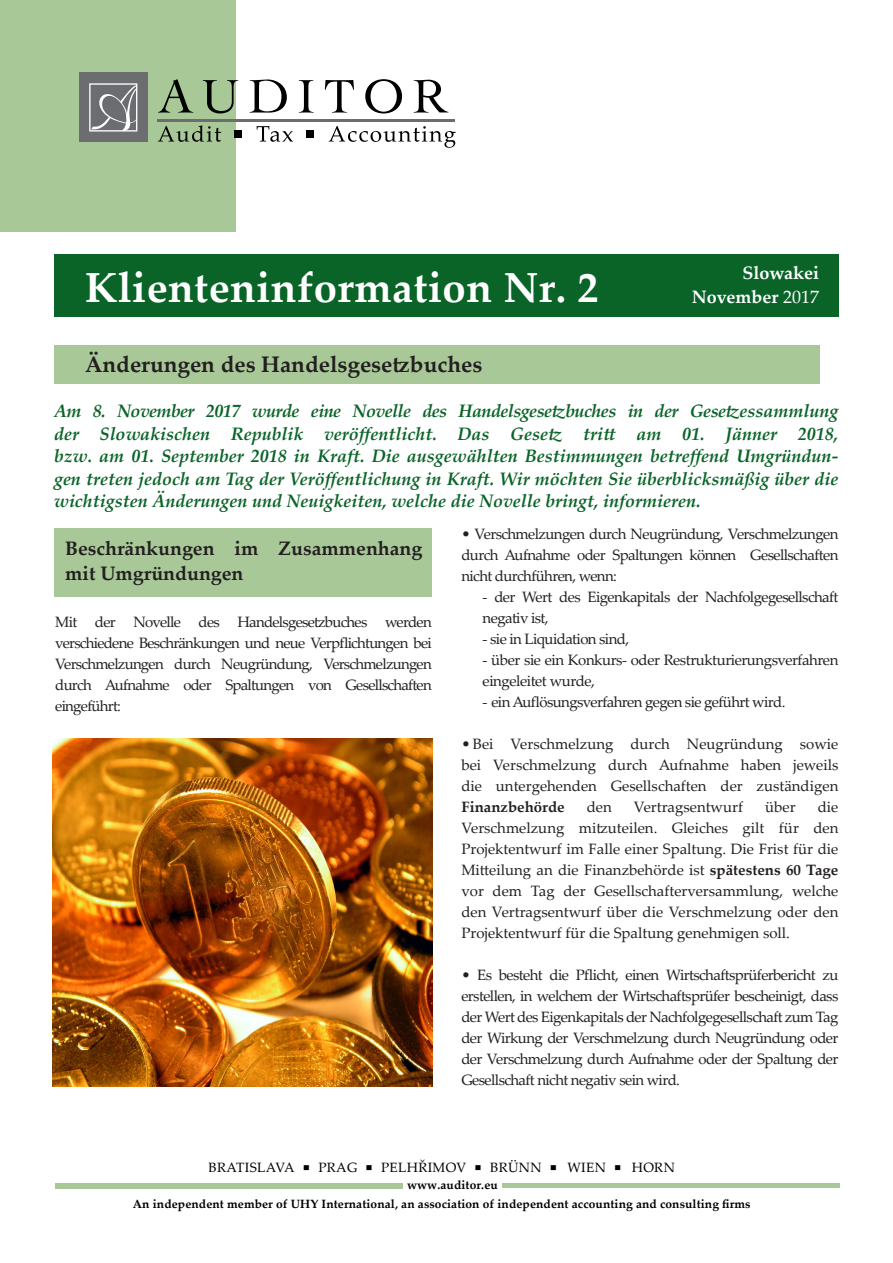
<style>
.page{position:relative;width:893px;height:1263px;background:#fff}
.page>*{position:absolute;margin:0;border:0;box-sizing:border-box;transform-origin:0 0}
.t1{font:700 42px "Palatino Linotype";letter-spacing:.01em;color:#fff}
.t2{font:700 22.5px "Palatino Linotype";color:#231f20}
.t3{font:700 19.5px/25.5px "Palatino Linotype";color:#231f20}
.t4{font:italic 700 18px/22.5px "Palatino Linotype";color:#0a6428}
.t5{font:700 18px "Palatino Linotype";color:#fff}
.t6{font:15px/21px "Palatino Linotype";letter-spacing:-.04em;color:#231f20;text-align:justify}
.t7{font:15px "Palatino Linotype";color:#231f20}
.t8{font:13.5px "Palatino Linotype";letter-spacing:.025em;color:#000}
.t9{font:700 12px "Palatino Linotype";letter-spacing:.01em;color:#000}
.s1{font-weight:400}
.s2{font-weight:700}
.s3{font-size:22.5px}
</style>
<div class="page">
<div style="left:54px;top:528px;width:377px;height:68px;background:#a8c898"></div>
<div style="left:54px;top:345px;width:765px;height:38px;background:#a8c898"></div>
<div style="left:54px;top:254px;width:785px;height:62px;background:#0a6428"></div>
<div style="left:0;top:0;width:235px;height:232px;background:#a8c898"></div>
<div style="left:79px;top:73px;width:69px;height:69px;background:#6c6d70"></div>
<svg style="left:89px;top:83px;width:48px;height:49px"></svg>
<svg style="left:158px;top:79px;width:35px;height:34px"></svg>
<svg style="left:203px;top:80px;width:35px;height:33px"></svg>
<svg style="left:250px;top:79px;width:37px;height:34px"></svg>
<svg style="left:299px;top:80px;width:15px;height:33px"></svg>
<svg style="left:325px;top:80px;width:29px;height:33px"></svg>
<svg style="left:365px;top:79px;width:37px;height:34px"></svg>
<svg style="left:414px;top:80px;width:34px;height:33px"></svg>
<hr style="left:158px;top:119px;width:297px;height:2px;background:#6c6d70">
<svg style="left:158px;top:125px;width:63px;height:17px"></svg>
<div style="left:234px;top:131px;width:8px;height:7px;background:#000001"></div>
<svg style="left:257px;top:126px;width:36px;height:16px"></svg>
<div style="left:306px;top:131px;width:8px;height:7px;background:#000001"></div>
<svg style="left:329px;top:126px;width:127px;height:22px"></svg>
<div style="left:55px;top:1183px;width:347px;height:5px;background:#a8c898"></div>
<div style="left:502px;top:1183px;width:338px;height:5px;background:#a8c898"></div>
<img style="left:53px;top:738px;width:379px;height:348px">
<p class="t1" style="left:85px;top:258px;width:515px">Klienteninformation Nr. 2</p>
<p class="t5" style="left:743px;top:260px;width:78px">Slowakei</p>
<p class="t5" style="left:692px;top:284px;width:129px">November <span class="s1">2017</span></p>
<p class="t2" style="left:85px;top:348px;width:399px">Änderungen des Handelsgesetzbuches</p>
<p class="t4" style="left:54px;top:399px;width:786px">Am 8. November 2017 wurde eine Novelle des Handelsgesetzbuches in der Gesetzessammlung der Slowakischen Republik veröffentlicht. Das Gesetz tritt am 01. Jänner 2018,</p>
<p class="t4" style="left:54px;top:444px;width:786px;text-align:justify">bzw. am 01. September 2018 in Kraft. Die ausgewählten Bestimmungen betreffend Umgründun&shy;gen treten jedoch am Tag der Veröffentlichung in Kraft. Wir möchten Sie überblicksmäßig über die wichtigsten Änderungen und Neuigkeiten, welche die Novelle bringt, informieren.</p>
<p class="t6" style="left:461px;top:523px;width:379px">• Verschmelzungen durch Neugründung, Verschmelzungen durch Aufnahme oder Spaltungen können Gesellschaften nicht durchführen, wenn:</p>
<p class="t6" style="left:483px;top:586px;width:357px">- der Wert des Eigenkapitals der Nachfolgegesellschaft negativ ist,</p>
<p class="t6" style="left:483px;top:628px;width:148px">- sie in Liquidation sind,</p>
<p class="t6" style="left:483px;top:649px;width:357px">- über sie ein Konkurs- oder Restrukturierungsverfahren eingeleitet wurde,</p>
<p class="t6" style="left:483px;top:691px;width:304px">- ein Auflösungsverfahren gegen sie geführt wird.</p>
<p class="t6" style="left:461px;top:733px;width:379px">• Bei Verschmelzung durch Neugründung sowie bei Verschmelzung durch Aufnahme haben jeweils die untergehenden Gesellschaften der zuständigen <span class="s2">Finanzbehörde</span></p>
<p class="t3" style="left:65px;top:535px;width:359px">Beschränkungen im Zusammenhang mit Umgründungen</p>
<p class="t6" style="left:55px;top:610px;width:378px">Mit der Novelle des Handelsgesetzbuches werden verschiedene Beschränkungen und neue Verpflichtungen bei Verschmelzungen durch Neugründung, Verschmelzungen durch Aufnahme oder Spaltungen von Gesellschaften eingeführt:</p>
<p class="t6" style="left:587px;top:796px;width:27px">den</p>
<p class="t7" style="left:634px;top:796px;width:111px">Vertragsentwurf</p>
<p class="t6" style="left:765px;top:796px;width:32px">über</p>
<p class="t6" style="left:461px;top:796px;width:379px;text-indent:356px">die Verschmelzung mitzuteilen. Gleiches gilt für den Projektentwurf im Falle einer Spaltung. Die Frist für die Mitteilung an die Finanzbehörde ist <span class="s2">spätestens 60 Tage </span>vor dem Tag der Gesellschafterversammlung, welche den Vertragsentwurf über die Verschmelzung oder den Projektentwurf für die Spaltung genehmigen soll.</p>
<p class="t6" style="left:461px;top:964px;width:379px">• Es besteht die Pflicht, einen Wirtschaftsprüferbericht zu erstellen, in welchem der Wirtschaftsprüfer bescheinigt, dass der Wert des Eigenkapitals der Nachfolgegesellschaft zum Tag der Wirkung der Verschmelzung durch Neugründung oder der Verschmelzung durch Aufnahme oder der Spaltung der Gesellschaft nicht negativ sein wird.</p>
<p class="t8" style="left:209px;top:1157px;width:468px">BRATISLAVA <span class="s3">▪</span> PRAG <span class="s3">▪</span> PELHŘIMOV <span class="s3">▪</span> BRÜNN <span class="s3">▪</span> WIEN <span class="s3">▪</span> HORN</p>
<p class="t9" style="left:407px;top:1176px;width:92px">www.auditor.eu</p>
<p class="t9" style="left:133px;top:1195px;width:619px">An independent member of UHY International, an association of independent accounting and consulting firms</p>
</div>
